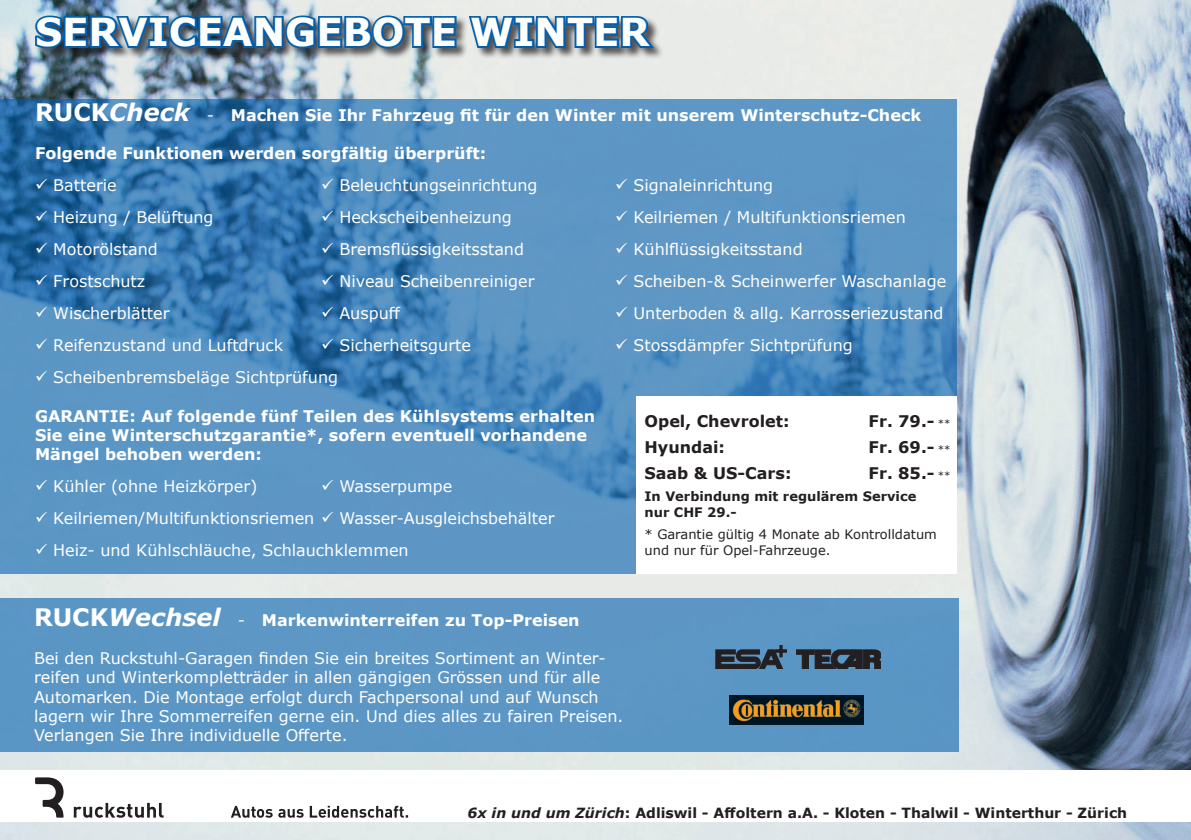
<style>
.page{position:relative;width:1191px;height:840px;background:#fff}
.page>*{position:absolute;margin:0;border:0;box-sizing:border-box;transform-origin:0 0}
.t1{font:700 38.4px "Verdana";color:#fff}
.t2{font:16px/19.2px "Verdana";color:#fff}
.t3{font:700 16px/19.2px "Verdana";color:#fff}
.t4{font:700 16px "Verdana";color:#231f20}
.t5{font:700 14px "Verdana";color:#231f20}
.t6{font:13px/15.6px "Verdana";color:#231f20}
.t7{font:700 13px/15.6px "Verdana";color:#231f20}
.s1{font-size:24px}
.s2{font-style:italic;font-size:24px}
.s3{font-weight:400}
.s4{font-weight:400;font-size:10px}
.s5{font-style:italic}
</style>
<div class="page">
<img style="left:0;top:0;width:1191px;height:839px">
<div style="left:0;top:770px;width:1191px;height:51px;background:#fff"></div>
<div style="left:0;top:598px;width:958px;height:153px;background:#5c96c5"></div>
<svg style="left:0;top:99px;width:957px;height:474px;background:#4f8cbd"></svg>
<div style="left:636px;top:395px;width:321px;height:178px;background:#fff"></div>
<div style="left:35px;top:15px;width:630px;height:45px;background:#231f20;opacity:.75"></div>
<img style="left:33px;top:13px;width:425px;height:38px">
<svg style="left:466px;top:12px;width:192px;height:42px;background:#5b84a6"></svg>
<svg style="left:716px;top:645px;width:71px;height:23px"></svg>
<svg style="left:796px;top:649px;width:85px;height:19px"></svg>
<img style="left:730px;top:695px;width:133px;height:28px">
<svg style="left:35px;top:777px;width:29px;height:40px"></svg>
<svg style="left:74px;top:802px;width:90px;height:15px"></svg>
<svg style="left:231px;top:805px;width:177px;height:12px"></svg>
<h1 class="t1" style="left:35px;top:5px;width:616px">SERVICEANGEBOTE WINTER</h1>
<p class="t3" style="left:35px;top:105px;width:887px"><span class="s1">RUCK</span><span class="s2">Check</span> <span class="s3">-</span> Machen Sie Ihr Fahrzeug fit für den Winter mit unserem Winterschutz-Check</p>
<p class="t3" style="left:35px;top:143px;width:452px">Folgende Funktionen werden sorgfältig überprüft:</p>
<p class="t2" style="left:35px;top:175px;width:83px">✓ Batterie</p>
<p class="t2" style="left:321px;top:175px;width:218px">✓ Beleuchtungseinrichtung</p>
<p class="t2" style="left:615px;top:175px;width:159px">✓ Signaleinrichtung</p>
<p class="t2" style="left:35px;top:207px;width:180px">✓ Heizung / Belüftung</p>
<p class="t2" style="left:321px;top:207px;width:192px">✓ Heckscheibenheizung</p>
<p class="t2" style="left:615px;top:207px;width:292px">✓ Keilriemen / Multifunktionsriemen</p>
<p class="t2" style="left:35px;top:239px;width:124px">✓ Motorölstand</p>
<p class="t2" style="left:321px;top:239px;width:204px">✓ Bremsflüssigkeitsstand</p>
<p class="t2" style="left:615px;top:239px;width:189px">✓ Kühlflüssigkeitsstand</p>
<p class="t2" style="left:35px;top:271px;width:112px">✓ Frostschutz</p>
<p class="t2" style="left:321px;top:271px;width:215px">✓ Niveau Scheibenreiniger</p>
<p class="t2" style="left:615px;top:271px;width:332px">✓ Scheiben-&amp; Scheinwerfer Waschanlage</p>
<p class="t2" style="left:35px;top:303px;width:136px">✓ Wischerblätter</p>
<p class="t2" style="left:321px;top:303px;width:81px">✓ Auspuff</p>
<p class="t2" style="left:615px;top:303px;width:330px">✓ Unterboden &amp; allg. Karrosseriezustand</p>
<p class="t2" style="left:35px;top:335px;width:250px">✓ Reifenzustand und Luftdruck</p>
<p class="t2" style="left:321px;top:335px;width:151px">✓ Sicherheitsgurte</p>
<p class="t2" style="left:615px;top:335px;width:239px">✓ Stossdämpfer Sichtprüfung</p>
<p class="t2" style="left:35px;top:367px;width:304px">✓ Scheibenbremsbeläge Sichtprüfung</p>
<p class="t3" style="left:35px;top:405px;width:561px">GARANTIE: Auf folgende fünf Teilen des Kühlsystems erhalten<br>Sie eine Winterschutzgarantie*, sofern eventuell vorhandene<br>Mängel behoben werden:</p>
<p class="t2" style="left:35px;top:476px;width:224px">✓ Kühler (ohne Heizkörper)</p>
<p class="t2" style="left:321px;top:476px;width:133px">✓ Wasserpumpe</p>
<p class="t2" style="left:35px;top:508px;width:521px">✓ Keilriemen/Multifunktionsriemen ✓ Wasser-Ausgleichsbehälter</p>
<p class="t2" style="left:35px;top:540px;width:375px">✓ Heiz- und Kühlschläuche, Schlauchklemmen</p>
<p class="t4" style="left:644px;top:410px;width:146px">Opel, Chevrolet:</p>
<p class="t4" style="left:868px;top:410px;width:83px">Fr. 79.- <span class="s4">**</span></p>
<p class="t4" style="left:644px;top:436px;width:82px">Hyundai:</p>
<p class="t4" style="left:868px;top:436px;width:83px">Fr. 69.- <span class="s4">**</span></p>
<p class="t4" style="left:644px;top:462px;width:148px">Saab &amp; US-Cars:</p>
<p class="t4" style="left:868px;top:462px;width:83px">Fr. 85.- <span class="s4">**</span></p>
<p class="t7" style="left:644px;top:488px;width:273px">In Verbindung mit regulärem Service nur CHF 29.-</p>
<p class="t6" style="left:644px;top:526px;width:294px">* Garantie gültig 4 Monate ab Kontrolldatum und nur für Opel-Fahrzeuge.</p>
<p class="t3" style="left:34px;top:609px;width:547px"><span class="s1">RUCK</span><span class="s2">Wechsel</span> <span class="s3">-</span> Markenwinterreifen zu Top-Preisen</p>
<p class="t2" style="left:34px;top:648px;width:591px">Bei den Ruckstuhl-Garagen finden Sie ein breites Sortiment an Winter&shy;reifen und Winterkompletträder in allen gängigen Grössen und für alle Automarken. Die Montage erfolgt durch Fachpersonal und auf Wunsch lagern wir Ihre Sommerreifen gerne ein. Und dies alles zu fairen Preisen.<br>Verlangen Sie Ihre individuelle Offerte.</p>
<p class="t5" style="left:467px;top:802px;width:661px"><span class="s5">6x in und um Zürich</span>: Adliswil - Affoltern a.A. - Kloten - Thalwil - Winterthur - Zürich</p>
</div>
